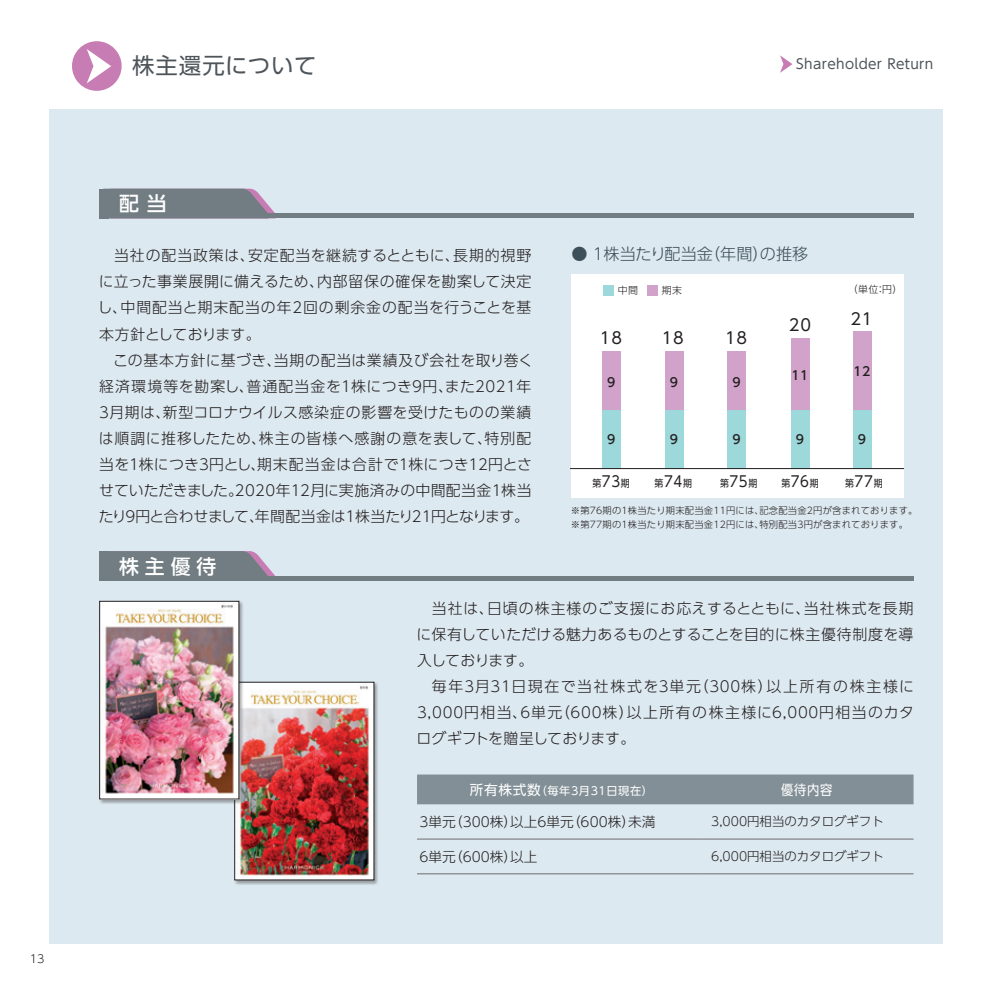
<style>
.page{position:relative;width:993px;height:993px;background:#fff}
.page>*{position:absolute;margin:0;border:0;box-sizing:border-box;transform-origin:0 0}
.t1{font:22.4px "UD Shin Go Pro";letter-spacing:.045em;color:#4d545a}
.t2{font:500 19.78px "UD Shin Go Pro";letter-spacing:.3em;color:#fff}
.t3{font:300 16.1px "UD Shin Go Pro";color:#3d4f59}
.t4{font:16.1px "UD Shin Go Pro";letter-spacing:.05em;color:#231f20}
.t5{font:300 14.88px/26.1px "UD Shin Go Pro";letter-spacing:.025em;color:#231f20;text-align:justify}
.t6{font:300 13.65px "UD Shin Go Pro";color:#231f20}
.t7{font:13.65px "UD Shin Go Pro";letter-spacing:.025em;color:#4d545a}
.t8{font:13.65px "UD Shin Go Pro";color:#fff;scale:.9 1}
.t9{font:300 12.42px "UD Shin Go Pro";color:#231f20}
.t10{font:500 12.42px "UD Shin Go Pro";color:#231f20}
.t11{font:11.2px "UD Shin Go Pro";letter-spacing:.05em;color:#fff}
.t12{font:300 11.2px "UD Shin Go Pro";color:#231f20}
.t13{font:9.97px "UD Shin Go Pro";color:#231f20;scale:.9 1}
.t14{font:300 9.97px "UD Shin Go Pro";color:#231f20}
.t15{font:300 9.28px/13.7px "UD Shin Go Pro";letter-spacing:.02em;color:#231f20}
.s1{font-size:14.88px}
.s2{font-size:13.65px}
</style>
<div class="page">
<div style="left:50px;top:109px;width:893px;height:834px;background:#dde9f0"></div>
<div style="left:417px;top:774px;width:496px;height:30px;background:#828f96"></div>
<hr style="left:417px;top:838px;width:282px;height:1px;background:#6c6d70">
<hr style="left:699px;top:838px;width:214px;height:1px;background:#6c6d70">
<hr style="left:417px;top:873px;width:282px;height:1px;background:#6c6d70">
<hr style="left:699px;top:873px;width:214px;height:1px;background:#6c6d70">
<div style="left:233px;top:680px;width:146px;height:205px;background:#231f20;opacity:.4"></div>
<img style="left:236px;top:683px;width:136px;height:195px">
<div style="left:234px;top:681px;width:140px;height:199px;border:1px solid #231f20"></div>
<div style="left:98px;top:600px;width:146px;height:204px;background:#231f20;opacity:.4"></div>
<img style="left:101px;top:602px;width:136px;height:195px">
<div style="left:99px;top:600px;width:140px;height:199px;border:1px solid #231f20"></div>
<div style="left:570px;top:274px;width:333px;height:223px;background:#fff"></div>
<div style="left:602px;top:409px;width:18px;height:59px;background:#9dd8db"></div>
<div style="left:664px;top:409px;width:19px;height:59px;background:#9dd8db"></div>
<div style="left:727px;top:409px;width:18px;height:59px;background:#9dd8db"></div>
<div style="left:791px;top:409px;width:18px;height:59px;background:#9dd8db"></div>
<div style="left:602px;top:351px;width:18px;height:59px;background:#d2a3ca"></div>
<div style="left:664px;top:351px;width:19px;height:59px;background:#d2a3ca"></div>
<div style="left:727px;top:351px;width:18px;height:59px;background:#d2a3ca"></div>
<div style="left:791px;top:338px;width:18px;height:72px;background:#d2a3ca"></div>
<div style="left:852px;top:409px;width:19px;height:59px;background:#9dd8db"></div>
<div style="left:852px;top:331px;width:19px;height:79px;background:#d2a3ca"></div>
<div style="left:602px;top:285px;width:11px;height:11px;background:#9dd8db"></div>
<div style="left:646px;top:285px;width:11px;height:11px;background:#d2a3ca"></div>
<hr style="left:570px;top:468px;width:333px;height:1px;background:#231f20">
<div style="left:99px;top:213px;width:814px;height:5px;background:#717d83"></div>
<svg style="left:109px;top:189px;width:166px;height:24px;background:#7b838b"></svg>
<div style="left:99px;top:189px;width:10px;height:29px;background:#717d83"></div>
<div style="left:99px;top:575px;width:814px;height:5px;background:#717d83"></div>
<svg style="left:109px;top:551px;width:170px;height:25px;background:#7d868e"></svg>
<div style="left:99px;top:551px;width:10px;height:29px;background:#717d83"></div>
<div style="left:72px;top:41px;width:50px;height:50px;background:#c77db4;border-radius:50%"></div>
<svg style="left:87px;top:49px;width:24px;height:34px"></svg>
<svg style="left:780px;top:55px;width:12px;height:18px"></svg>
<p class="t12" style="left:30px;top:949px;width:16px">13</p>
<h1 class="t1" style="left:132px;top:48px;width:186px">株主還元について</h1>
<p class="t7" style="left:795px;top:53px;width:139px">Shareholder Return</p>
<h2 class="t2" style="left:119px;top:187px;width:49px">配当</h2>
<p class="t5" style="left:98px;top:242px;width:435px;text-indent:17px">当社の配当政策は、安定配当を継続するとともに、長期的視野に立った事業展開に備えるため、内部留保の確保を勘案して決定し、中間配当と期末配当の年2回の剰余金の配当を行うことを基本方針としております。</p>
<p class="t5" style="left:99px;top:346px;width:435px;text-indent:14px">この基本方針に基づき、当期の配当は業績及び会社を取り巻く経済環境等を勘案し、普通配当金を1株につき9円、また2021年3月期は、新型コロナウイルス感染症の影響を受けたものの業績は順調に推移したため、株主の皆様へ感謝の意を表して、特別配当を1株につき3円とし、期末配当金は合計で1株につき12円とさせていただきました。2020年12月に実施済みの中間配当金1株当たり9円と合わせまして、年間配当金は1株当たり21円となります。</p>
<h2 class="t2" style="left:119px;top:549px;width:99px">株主優待</h2>
<p class="t3" style="left:571px;top:241px;width:238px">● 1株当たり配当金（年間）の推移</p>
<p class="t14" style="left:617px;top:282px;width:22px">中間</p>
<p class="t14" style="left:847px;top:281px;width:56px">（単位：円）</p>
<p class="t14" style="left:661px;top:282px;width:22px">期末</p>
<p class="t4" style="left:599px;top:325px;width:24px">18</p>
<p class="t4" style="left:661px;top:325px;width:24px">18</p>
<p class="t4" style="left:725px;top:325px;width:24px">18</p>
<p class="t10" style="left:607px;top:372px;width:10px">9</p>
<p class="t10" style="left:669px;top:372px;width:10px">9</p>
<p class="t10" style="left:732px;top:372px;width:10px">9</p>
<p class="t10" style="left:607px;top:429px;width:10px">9</p>
<p class="t10" style="left:669px;top:429px;width:10px">9</p>
<p class="t10" style="left:732px;top:429px;width:10px">9</p>
<p class="t13" style="left:592px;top:474px;width:43px">第<span class="s1">73</span>期</p>
<p class="t13" style="left:654px;top:474px;width:43px">第<span class="s1">74</span>期</p>
<p class="t13" style="left:719px;top:474px;width:43px">第<span class="s1">75</span>期</p>
<p class="t4" style="left:788px;top:312px;width:24px">20</p>
<p class="t10" style="left:791px;top:365px;width:18px">11</p>
<p class="t10" style="left:795px;top:429px;width:10px">9</p>
<p class="t13" style="left:781px;top:474px;width:43px">第<span class="s1">76</span>期</p>
<p class="t4" style="left:850px;top:305px;width:24px">21</p>
<p class="t10" style="left:853px;top:360px;width:18px">12</p>
<p class="t10" style="left:857px;top:429px;width:10px">9</p>
<p class="t13" style="left:845px;top:474px;width:43px">第<span class="s1">77</span>期</p>
<p class="t15" style="left:570px;top:503px;width:348px">※第76期の1株当たり期末配当金11円には、記念配当金2円が含まれております。※第77期の1株当たり期末配当金12円には、特別配当3円が含まれております。</p>
<p class="t5" style="left:416px;top:594px;width:498px;text-indent:15px">当社は、日頃の株主様のご支援にお応えするとともに、当社株式を長期に保有していただける魅力あるものとすることを目的に株主優待制度を導入しております。</p>
<p class="t5" style="left:416px;top:672px;width:499px;text-indent:15px">毎年3月31日現在で当社株式を3単元（300株）以上所有の株主様に3,000円相当、6単元（600株）以上所有の株主様に6,000円相当のカタログギフトを贈呈しております。</p>
<p class="t11" style="left:469px;top:781px;width:185px"><span class="s2">所有株式数</span>（毎年3月31日現在）</p>
<p class="t8" style="left:781px;top:778px;width:58px">優待内容</p>
<p class="t6" style="left:419px;top:810px;width:237px">3単元（300株）以上6単元（600株）未満</p>
<p class="t9" style="left:711px;top:811px;width:174px">3,000円相当のカタログギフト</p>
<p class="t6" style="left:419px;top:845px;width:119px">6単元（600株）以上</p>
<p class="t9" style="left:711px;top:846px;width:174px">6,000円相当のカタログギフト</p>
</div>
